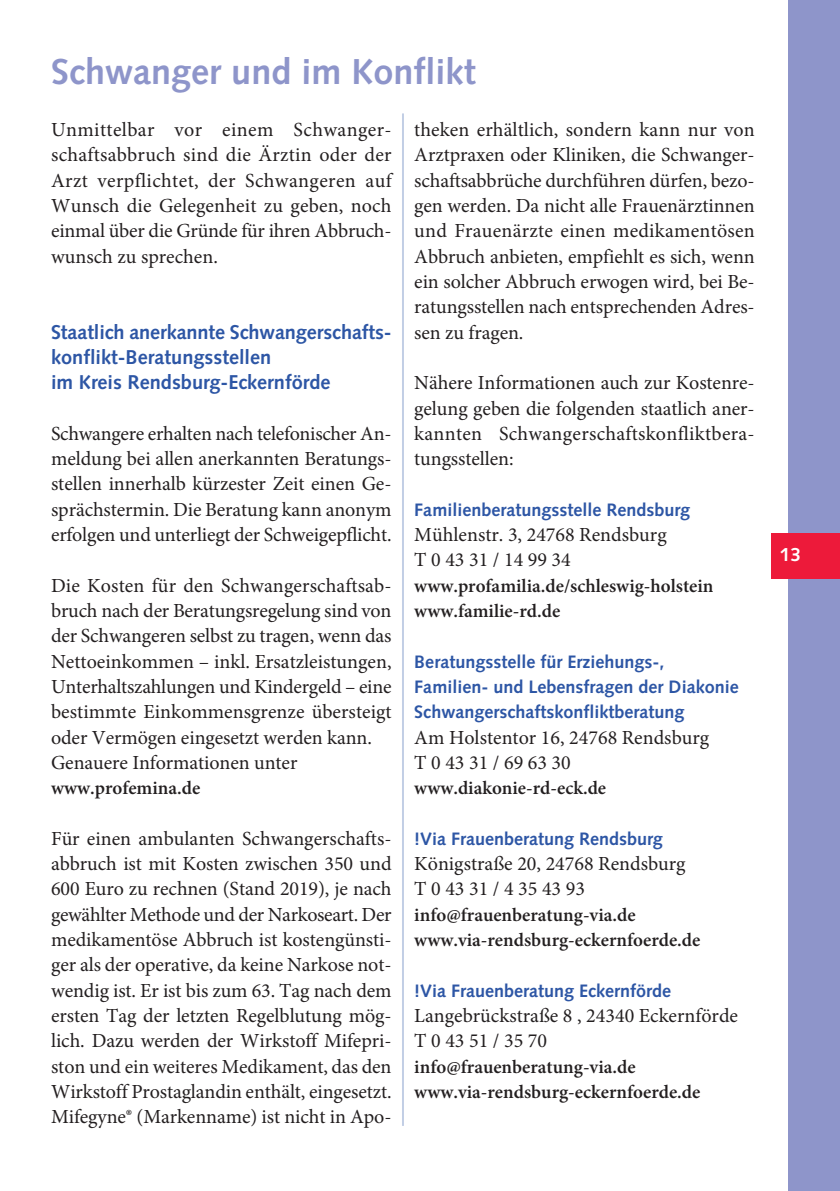
<style>
.page{position:relative;width:840px;height:1191px;background:#fff}
.page>*{position:absolute;margin:0;border:0;box-sizing:border-box;transform-origin:0 0}
.t1{font:700 36px "Syntax";color:#8e95ca}
.t2{font:20px/25.4px "Minion Pro";letter-spacing:-.005em;color:#231f20;text-align:justify}
.t3{font:700 20px/25.2px "Syntax";color:#2d56a5}
.t4{font:600 19px/25.4px "Minion Pro";color:#231f20}
.t5{font:700 19px "Syntax";color:#fff}
.t6{font:700 18px/25.2px "Syntax";color:#2d56a5}
</style>
<div class="page">
<div style="left:788px;top:0;width:51px;height:1191px;background:#8e95ca"></div>
<div style="left:771px;top:533px;width:68px;height:45px;background:#ed1a3a"></div>
<hr style="left:402px;top:113px;width:2px;height:1012px;background:#c3cfe5">
<h1 class="t1" style="left:51px;top:57px;width:426px">Schwanger und im Konflikt</h1>
<p class="t2" style="left:51px;top:119px;width:342px">Unmittelbar vor einem Schwanger&shy;schaftsabbruch sind die Ärztin oder der Arzt verpflichtet, der Schwangeren auf Wunsch die Gelegenheit zu geben, noch einmal über die Gründe für ihren Abbruch&shy;wunsch zu sprechen.</p>
<p class="t3" style="left:51px;top:321px;width:342px">Staatlich anerkannte Schwangerschafts&shy;konflikt-Beratungsstellen<br>im Kreis Rendsburg-Eckernförde</p>
<p class="t2" style="left:51px;top:422px;width:342px">Schwangere erhalten nach telefonischer An&shy;meldung bei allen anerkannten Beratungs&shy;stellen innerhalb kürzester Zeit einen Ge&shy;sprächstermin. Die Beratung kann anonym erfolgen und unterliegt der Schweigepflicht.</p>
<p class="t2" style="left:51px;top:574px;width:342px;text-align:left">Die Kosten für den Schwangerschaftsab&shy;bruch nach der Beratungsregelung sind von der Schwangeren selbst zu tragen, wenn das Nettoeinkommen – inkl. Ersatzleistungen, Unterhaltszahlungen und Kindergeld – eine bestimmte Einkommensgrenze übersteigt oder Vermögen eingesetzt werden kann.<br>Genauere Informationen unter</p>
<p class="t4" style="left:51px;top:777px;width:151px">www.profemina.de</p>
<p class="t2" style="left:51px;top:827px;width:342px">Für einen ambulanten Schwangerschafts&shy;abbruch ist mit Kosten zwischen 350 und 600 Euro zu rechnen (Stand 2019), je nach gewählter Methode und der Narkoseart. Der medikamentöse Abbruch ist kostengünsti&shy;ger als der operative, da keine Narkose not&shy;wendig ist. Er ist bis zum 63. Tag nach dem ersten Tag der letzten Regelblutung mög&shy;lich. Dazu werden der Wirkstoff Mifepri&shy;ston und ein weiteres Medikament, das den Wirkstoff Prostaglandin enthält, eingesetzt.<br>Mifegyne® (Markenname) ist nicht in Apo-</p>
<p class="t2" style="left:414px;top:119px;width:342px">theken erhältlich, sondern kann nur von Arztpraxen oder Kliniken, die Schwanger&shy;schaftsabbrüche durchführen dürfen, bezo&shy;gen werden. Da nicht alle Frauenärztinnen und Frauenärzte einen medikamentösen Abbruch anbieten, empfiehlt es sich, wenn ein solcher Abbruch erwogen wird, bei Be&shy;ratungsstellen nach entsprechenden Adres&shy;sen zu fragen.</p>
<p class="t2" style="left:414px;top:372px;width:342px">Nähere Informationen auch zur Kostenre&shy;gelung geben die folgenden staatlich aner&shy;kannten Schwangerschaftskonfliktbera&shy;tungsstellen:</p>
<p class="t6" style="left:414px;top:498px;width:277px">Familienberatungsstelle Rendsburg</p>
<p class="t2" style="left:414px;top:524px;width:254px">Mühlenstr. 3, 24768 Rendsburg<br>T04331/149934</p>
<p class="t4" style="left:414px;top:574px;width:300px">www.profamilia.de/schleswig-holstein www.familie-rd.de</p>
<p class="t6" style="left:414px;top:650px;width:326px">Beratungsstelle für Erziehungs-,<br>Familien- und Lebensfragen der Diakonie<br>Schwangerschaftskonfliktberatung</p>
<p class="t2" style="left:414px;top:726px;width:296px">Am Holstentor 16, 24768 Rendsburg<br>T04331/696330</p>
<p class="t4" style="left:414px;top:777px;width:193px">www.diakonie-rd-eck.de</p>
<p class="t6" style="left:414px;top:827px;width:250px">!Via Frauenberatung Rendsburg</p>
<p class="t2" style="left:414px;top:853px;width:273px">Königstraße 20, 24768 Rendsburg<br>T04331/4354393</p>
<p class="t4" style="left:414px;top:903px;width:287px">info@frauenberatung-via.de www.via-rendsburg-eckernfoerde.de</p>
<p class="t6" style="left:414px;top:979px;width:258px">!Via Frauenberatung Eckernförde</p>
<p class="t2" style="left:414px;top:1004px;width:325px">Langebrückstraße 8 , 24340 Eckernförde<br>T04351/3570</p>
<p class="t4" style="left:414px;top:1055px;width:287px">info@frauenberatung-via.de www.via-rendsburg-eckernfoerde.de</p>
<p class="t5" style="left:779px;top:546px;width:23px">13</p>
</div>
